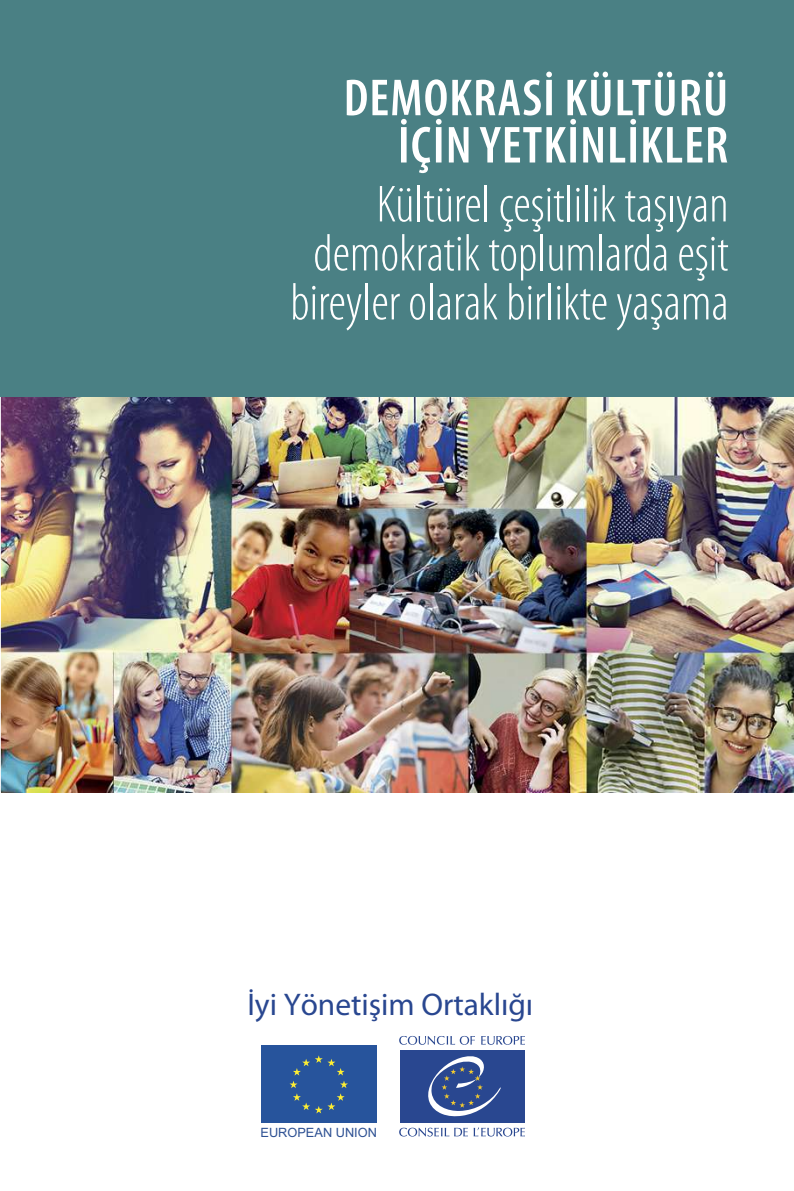
<style>
.page{position:relative;width:794px;height:1191px;background:#fff}
.page>*{position:absolute;margin:0;border:0;box-sizing:border-box;transform-origin:0 0}
.t1{font:300 condensed 52.5px/49px "Myriad Pro";color:#fff;text-align:right}
.t2{font:600 condensed 52.5px/47.2px "Myriad Pro";letter-spacing:.02em;color:#fff;text-align:right}
.t3{font:31.32px "Myriad Pro";color:#294790}
.t4{font:12.78px "Arial";color:#2e5193}
</style>
<div class="page">
<img style="left:1px;top:397px;width:793px;height:395px">
<img style="left:0;top:0;width:1px;height:792px">
<hr style="left:0;top:744px;width:1px;height:48px;background:#7e856f">
<div style="left:0;top:0;width:794px;height:397px;background:#4a8084"></div>
<svg style="left:399px;top:1036px;width:126px;height:8px"></svg>
<svg style="left:399px;top:1127px;width:126px;height:9px"></svg>
<div style="left:400px;top:1049px;width:124px;height:73px;background:#294790"></div>
<svg style="left:428px;top:1056px;width:73px;height:60px"></svg>
<div style="left:261px;top:1045px;width:115px;height:78px;background:#27549c"></div>
<svg style="left:289px;top:1055px;width:59px;height:58px"></svg>
<p class="t2" style="left:344px;top:73px;width:386px">DEMOKRASİ KÜLTÜRÜ<br>İÇİN YETKİNLİKLER</p>
<p class="t1" style="left:290px;top:184px;width:440px">Kültürel çeşitlilik taşıyan demokratik toplumlarda eşit bireyler olarak birlikte yaşama</p>
<p class="t3" style="left:247px;top:993px;width:287px">İyi Yönetişim Ortaklığı</p>
<p class="t4" style="left:260px;top:1125px;width:118px">EUROPEAN UNION</p>
</div>
